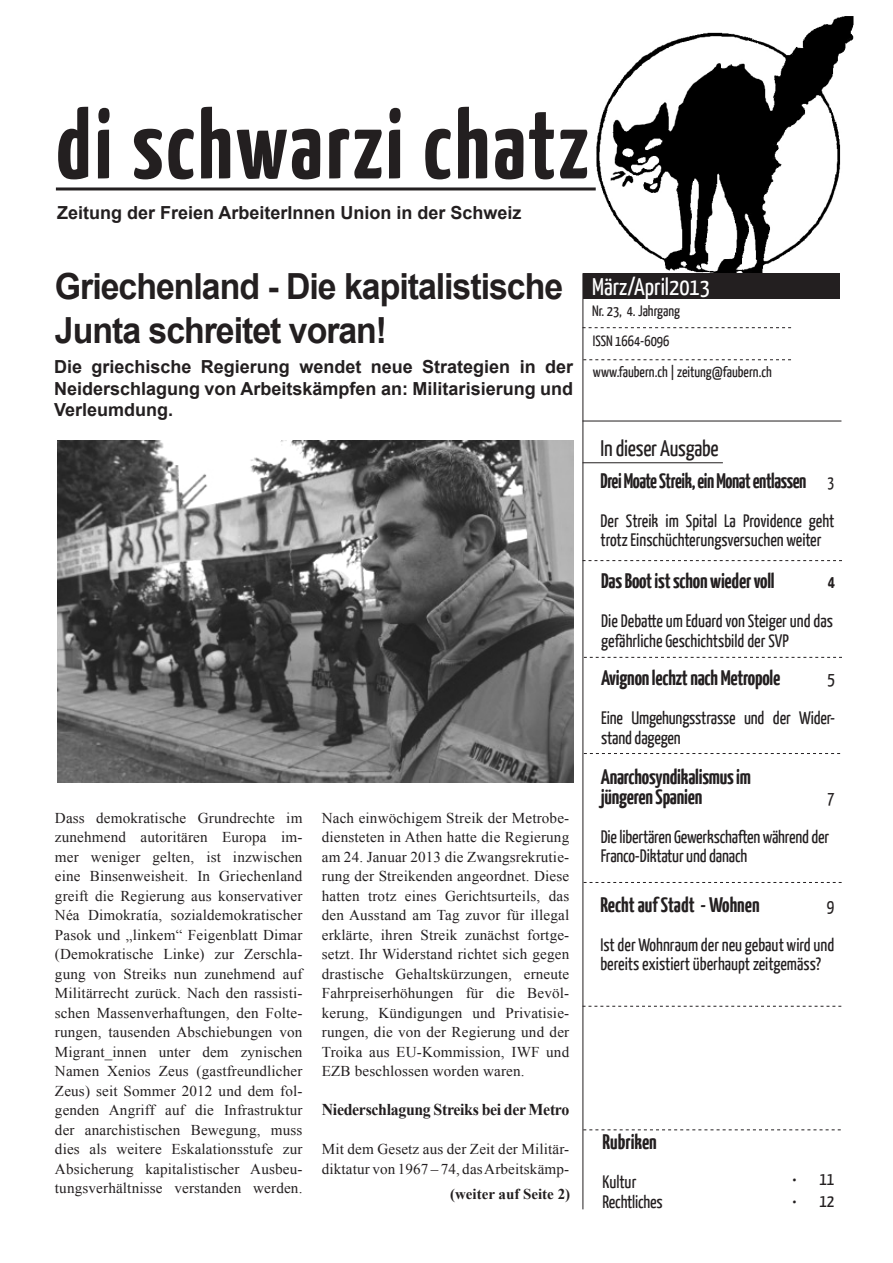
<style>
.page{position:relative;width:893px;height:1263px;background:#fff}
.page>*{position:absolute;margin:0;border:0;box-sizing:border-box;transform-origin:0 0}
.t1{font:700 97.5px "Yanone Kaffeesatz";letter-spacing:.03em;color:#231f20}
.t2{font:700 36px/43.2px "Arial";letter-spacing:-.03em;color:#231f20;scale:.94 1}
.t3{font:24px "Yanone Kaffeesatz";color:#fff}
.t4{font:22.5px "Yanone Kaffeesatz";letter-spacing:-.01em;color:#231f20}
.t5{font:700 21px/19.5px "Yanone Kaffeesatz";letter-spacing:-.01em;color:#231f20}
.t6{font:700 21px "Yanone Kaffeesatz";letter-spacing:-.01em;color:#231f20;scale:.95 1}
.t7{font:18px/19.5px "Yanone Kaffeesatz";color:#231f20}
.t8{font:700 18px/21.6px "Arial";color:#231f20;text-align:justify}
.t9{font:700 18px "Yanone Kaffeesatz";color:#231f20}
.t10{font:700 16.5px "Times New Roman";letter-spacing:-.02em;color:#231f20;scale:.96 1}
.t11{font:15px/19.5px "Times New Roman";letter-spacing:.01em;color:#231f20;text-align:justify}
.t12{font:15px "Yanone Kaffeesatz";color:#231f20}
.t13{font:700 15px "Times New Roman";color:#231f20}
.s1{font-weight:400;font-size:18px}
</style>
<div class="page">
<img style="left:575px;top:16px;width:279px;height:257px">
<hr style="left:56px;top:187px;width:540px;height:3px;background:#231f20">
<div style="left:583px;top:273px;width:257px;height:25px;background:#231f20"></div>
<hr style="left:582px;top:273px;width:1px;height:936px;background:#231f20">
<hr style="left:582px;top:421px;width:259px;height:1px;background:#231f20">
<svg style="left:583px;top:1129px;width:258px;height:1px"></svg>
<svg style="left:582px;top:327px;width:209px;height:1px"></svg>
<svg style="left:583px;top:359px;width:208px;height:1px"></svg>
<hr style="left:582px;top:462px;width:141px;height:1px;background:#231f20">
<img style="left:57px;top:440px;width:516px;height:342px">
<svg style="left:582px;top:560px;width:260px;height:1px"></svg>
<svg style="left:584px;top:657px;width:258px;height:1px"></svg>
<svg style="left:584px;top:753px;width:256px;height:1px"></svg>
<svg style="left:584px;top:882px;width:258px;height:1px"></svg>
<svg style="left:582px;top:1006px;width:259px;height:1px"></svg>
<h1 class="t1" style="left:56px;top:85px;width:534px">di schwarzi chatz</h1>
<p class="t8" style="left:57px;top:203px;width:466px">Zeitung der Freien ArbeiterInnen Union in der Schweiz</p>
<h2 class="t2" style="left:55px;top:266px;width:542px">Griechenland - Die kapitalistische<br>Junta schreitet voran!</h2>
<p class="t8" style="left:54px;top:357px;width:521px">Die griechische Regierung wendet neue Strategien in der Neiderschlagung von Arbeitskämpfen an: Militarisierung und Verleumdung.</p>
<p class="t11" style="left:55px;top:808px;width:249px">Dass demokratische Grundrechte im zunehmend autoritären Europa im&shy;mer weniger gelten, ist inzwischen eine Binsenweisheit. In Griechenland greift die Regierung aus konservativer Néa Dimokratía, sozialdemokratischer Pasok und „linkem“ Feigenblatt Dimar (Demokratische Linke) zur Zerschla&shy;gung von Streiks nun zunehmend auf Militärrecht zurück. Nach den rassisti&shy;schen Massenverhaftungen, den Folte&shy;rungen, tausenden Abschiebungen von Migrant_innen unter dem zynischen Namen Xenios Zeus (gastfreundlicher Zeus) seit Sommer 2012 und dem fol&shy;genden Angriff auf die Infrastruktur der anarchistischen Bewegung, muss dies als weitere Eskalationsstufe zur Absicherung kapitalistischer Ausbeu&shy;tungsverhältnisse verstanden werden.</p>
<p class="t11" style="left:322px;top:808px;width:249px">Nach einwöchigem Streik der Metrobe&shy;diensteten in Athen hatte die Regierung am 24. Januar 2013 die Zwangsrekrutie&shy;rung der Streikenden angeordnet. Diese hatten trotz eines Gerichtsurteils, das den Ausstand am Tag zuvor für illegal erklärte, ihren Streik zunächst fortge&shy;setzt. Ihr Widerstand richtet sich gegen drastische Gehaltskürzungen, erneute Fahrpreiserhöhungen für die Bevöl&shy;kerung, Kündigungen und Privatisie&shy;rungen, die von der Regierung und der Troika aus EU-Kommission, IWF und EZB beschlossen worden waren.</p>
<p class="t10" style="left:322px;top:1098px;width:259px">Niederschlagung Streiks bei der Metro</p>
<p class="t11" style="left:322px;top:1139px;width:249px">Mit dem Gesetz aus der Zeit der Militär&shy;diktatur von 1967 – 74, das Arbeitskämp-</p>
<p class="t13" style="left:450px;top:1183px;width:122px">(weiter auf Seite 2)</p>
<h3 class="t3" style="left:592px;top:272px;width:119px">März/April2013</h3>
<p class="t12" style="left:592px;top:301px;width:89px">Nr. 23, 4. Jahrgang</p>
<p class="t12" style="left:593px;top:332px;width:78px">ISSN 1664-6096</p>
<p class="t12" style="left:593px;top:363px;width:180px">www.faubern.ch | zeitung@faubern.ch</p>
<h3 class="t4" style="left:601px;top:435px;width:120px">In dieser Ausgabe</h3>
<h3 class="t6" style="left:600px;top:468px;width:248px">Drei Moate Streik, ein Monat entlassen <span class="s1">3</span></h3>
<p class="t7" style="left:600px;top:510px;width:235px">Der Streik im Spital La Providence geht trotz Einschüchterungsversuchen weiter</p>
<h3 class="t5" style="left:601px;top:571px;width:175px">Das Boot ist schon wieder voll</h3>
<p class="t9" style="left:828px;top:571px;width:9px">4</p>
<p class="t7" style="left:601px;top:611px;width:233px">Die Debatte um Eduard von Steiger und das gefährliche Geschichtsbild der SVP</p>
<h3 class="t5" style="left:601px;top:668px;width:181px">Avignon lechzt nach Metropole</h3>
<p class="t7" style="left:601px;top:659px;width:235px;line-height:39px;text-align:right">5<br>Eine Umgehungsstrasse und der Wider-</p>
<p class="t7" style="left:601px;top:727px;width:81px">stand dagegen</p>
<h3 class="t5" style="left:601px;top:767px;width:152px">Anarchosyndikalismus im jüngeren Spanien</h3>
<p class="t7" style="left:601px;top:778px;width:235px;line-height:39px;text-align:right">7<br>Die libertären Gewerkschaften während der</p>
<p class="t7" style="left:601px;top:846px;width:148px">Franco-Diktatur und danach</p>
<h3 class="t5" style="left:600px;top:894px;width:161px">Recht auf Stadt - Wohnen</h3>
<p class="t7" style="left:600px;top:886px;width:235px;line-height:39px;text-align:right">9<br>Ist der Wohnraum der neu gebaut wird und</p>
<p class="t7" style="left:600px;top:954px;width:222px">bereits existiert überhaupt zeitgemäss?</p>
<h3 class="t5" style="left:603px;top:1132px;width:56px">Rubriken</h3>
<p class="t7" style="left:603px;top:1172px;width:62px">Kultur<br>Rechtliches</p>
<p class="t7" style="left:792px;top:1168px;width:44px">• 11</p>
<p class="t7" style="left:792px;top:1190px;width:44px">• 12</p>
</div>
